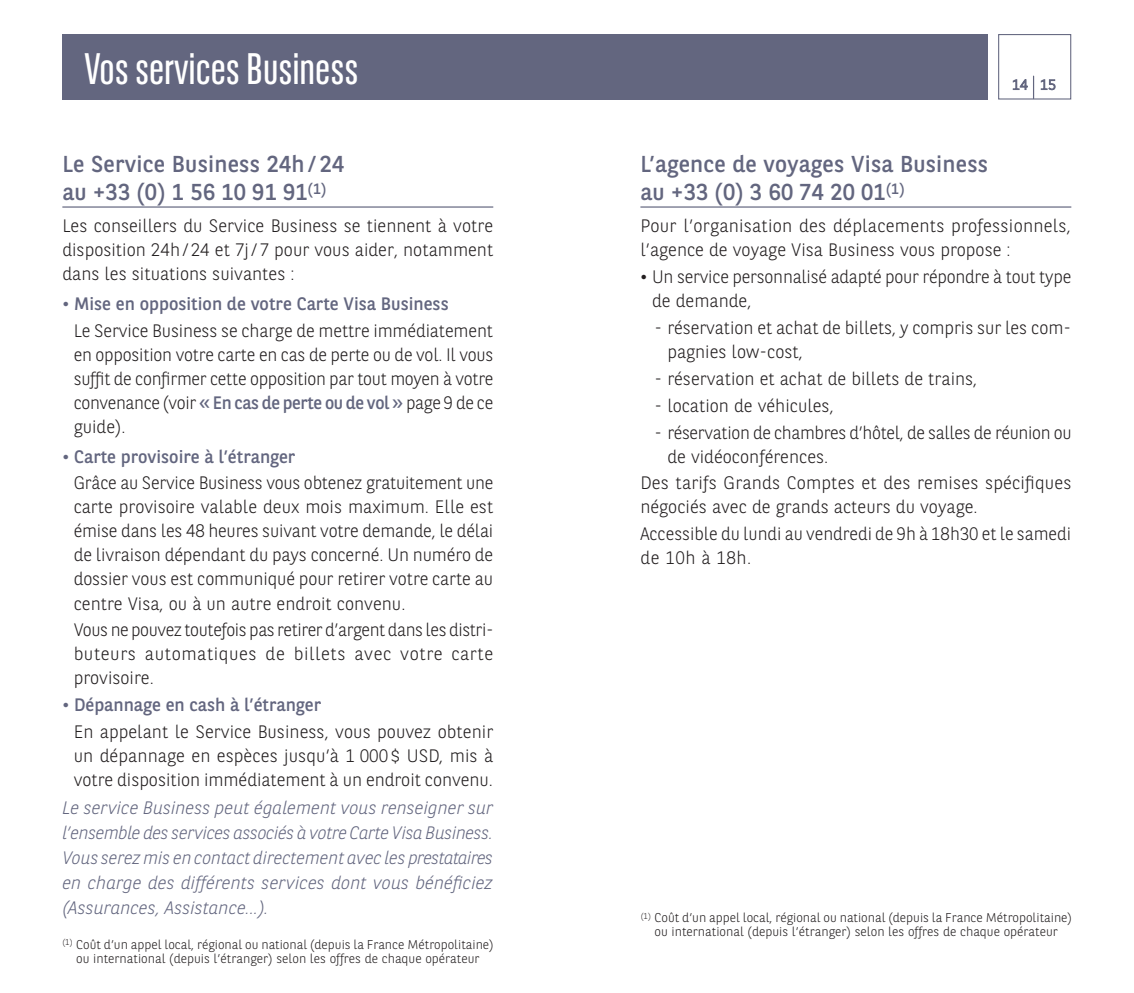
<style>
.page{position:relative;width:1134px;height:993px;background:#fff}
.page>*{position:absolute;margin:0;border:0;box-sizing:border-box;transform-origin:0 0}
.t1{font:44px "BNPP Sans Condensed";color:#fff}
.t2{font:23px/27.6px "BNPP Sans";letter-spacing:.01em;color:#63667f}
.t3{font:300 18px/24px "BNPP Sans";color:#231f20}
.t4{font:italic 300 18px/25px "BNPP Sans";letter-spacing:.005em;color:#63667f;text-align:justify}
.t5{font:18px "BNPP Sans";color:#63667f}
.t6{font:300 12.8px/14px "BNPP Sans";color:#231f20;text-align:center}
.s1{font-weight:400;color:#63667f}
.s2{font-weight:400}
</style>
<div class="page">
<div style="left:62px;top:34px;width:926px;height:66px;background:#63667f"></div>
<div style="left:998px;top:34px;width:73px;height:65px;background:#fff;border:1px solid #63667f"></div>
<svg style="left:1012px;top:76px;width:22px;height:23px"></svg>
<svg style="left:1040px;top:79px;width:16px;height:11px"></svg>
<hr style="left:62px;top:206px;width:431px;height:1px;background:#63667f">
<hr style="left:640px;top:206px;width:431px;height:1px;background:#63667f">
<h1 class="t1" style="left:84px;top:45px;width:275px">Vos services Business</h1>
<p class="t2" style="left:62px;top:149px;width:283px">Le Service Business 24h / 24 au +33 (0) 1 56 10 91 91<sup>(1)</sup></p>
<p class="t3" style="left:62px;top:213px;width:432px;text-align:justify">Les conseillers du Service Business se tiennent à votre disposition 24h/24 et 7j/7 pour vous aider, notamment dans les situations suivantes :</p>
<p class="t5" style="left:62px;top:291px;width:388px">• Mise en opposition de votre Carte Visa Business</p>
<p class="t3" style="left:74px;top:317px;width:421px;text-align:justify">Le Service Business se charge de mettre immédiatement en opposition votre carte en cas de perte ou de vol. Il vous suffit de confirmer cette opposition par tout moyen à votre convenance (voir <span class="s1">« En cas de perte ou de vol »</span> page 9 de ce guide).</p>
<p class="t5" style="left:62px;top:444px;width:235px">• Carte provisoire à l’étranger</p>
<p class="t3" style="left:74px;top:470px;width:421px;text-align:justify">Grâce au Service Business vous obtenez gratuitement une carte provisoire valable deux mois maximum. Elle est émise dans les 48 heures suivant votre demande, le délai de livraison dépendant du pays concerné. Un numéro de dossier vous est communiqué pour retirer votre carte au centre Visa, ou à un autre endroit convenu.</p>
<p class="t3" style="left:74px;top:617px;width:421px;text-align:justify">Vous ne pouvez toutefois pas retirer d’argent dans les distri&shy;buteurs automatiques de billets avec votre carte provisoire.</p>
<p class="t5" style="left:62px;top:692px;width:260px">• Dépannage en cash à l’étranger</p>
<p class="t3" style="left:74px;top:718px;width:421px;text-align:justify">En appelant le Service Business, vous pouvez obtenir un dépannage en espèces jusqu’à 1 000$ USD, mis à votre disposition immédiatement à un endroit convenu.</p>
<p class="t4" style="left:62px;top:794px;width:432px">Le service Business peut également vous renseigner sur l’ensemble des services associés à votre Carte Visa Business.<br>Vous serez mis en contact directement avec les prestataires en charge des différents services dont vous bénéficiez (Assurances, Assistance...).</p>
<p class="t6" style="left:62px;top:936px;width:433px"><sup>(1)</sup> Coût d’un appel local, régional ou national (depuis la France Métropolitaine) ou international (depuis l’étranger) selon les offres de chaque opérateur</p>
<p class="t2" style="left:640px;top:149px;width:349px">L’agence de voyages Visa Business au +33 (0) 3 60 74 20 01<sup>(1)</sup></p>
<p class="t3" style="left:640px;top:213px;width:432px">Pour l’organisation des déplacements professionnels, l’agence de voyage Visa Business vous propose :</p>
<p class="t3" style="left:652px;top:264px;width:421px;text-indent:-12px"><span class="s2">•</span> Un service personnalisé adapté pour répondre à tout type de demande,</p>
<p class="t3" style="left:667px;top:315px;width:405px;text-indent:-13px">- réservation et achat de billets, y compris sur les com&shy;pagnies low-cost,</p>
<p class="t3" style="left:655px;top:365px;width:324px">- réservation et achat de billets de trains,</p>
<p class="t3" style="left:655px;top:392px;width:181px">- location de véhicules,</p>
<p class="t3" style="left:667px;top:419px;width:406px;text-indent:-13px">- réservation de chambres d’hôtel, de salles de réunion ou de vidéoconférences.</p>
<p class="t3" style="left:640px;top:470px;width:433px">Des tarifs Grands Comptes et des remises spécifiques négociés avec de grands acteurs du voyage.</p>
<p class="t3" style="left:640px;top:521px;width:432px">Accessible du lundi au vendredi de 9h à 18h30 et le samedi de 10h à 18h.</p>
<p class="t6" style="left:641px;top:909px;width:433px"><sup>(1)</sup> Coût d’un appel local, régional ou national (depuis la France Métropolitaine) ou international (depuis l’étranger) selon les offres de chaque opérateur</p>
</div>
